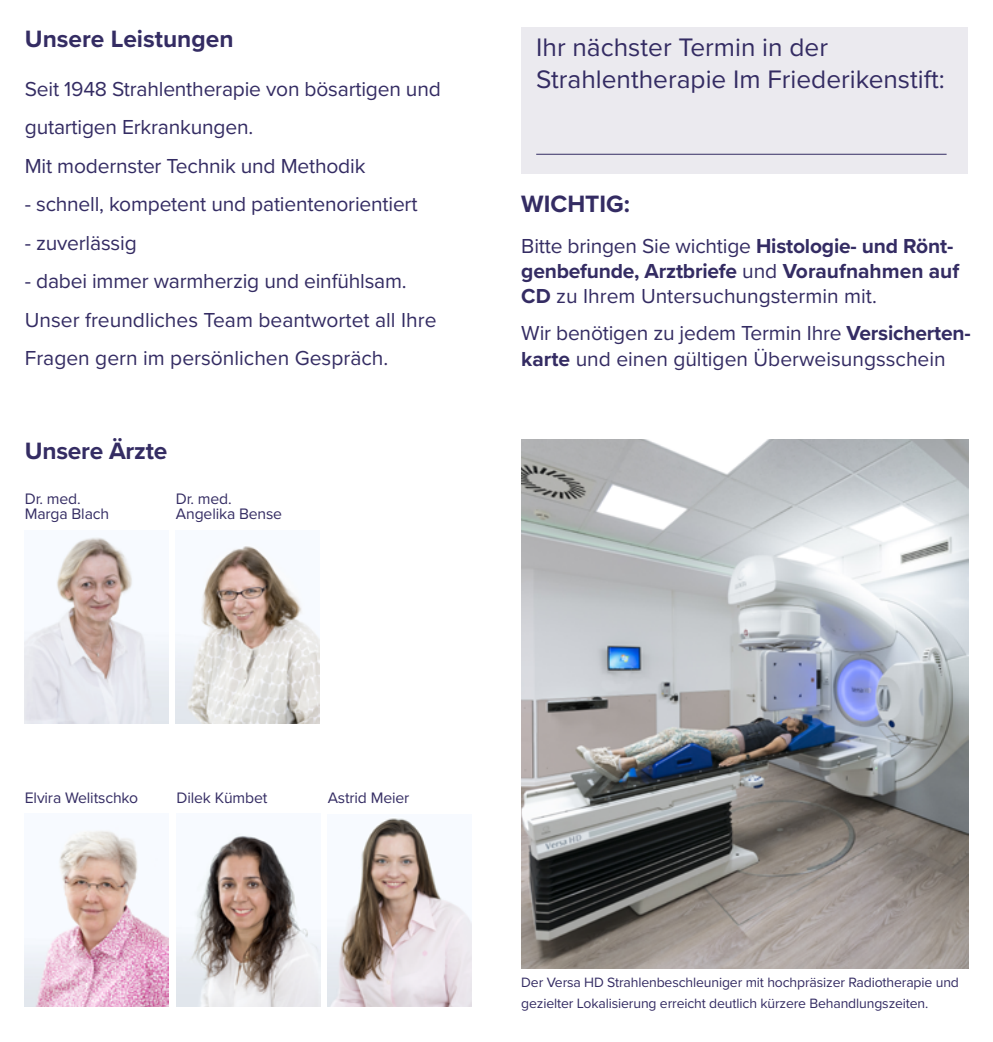
<style>
.page{position:relative;width:993px;height:1042px;background:#fff}
.page>*{position:absolute;margin:0;border:0;box-sizing:border-box;transform-origin:0 0}
.t1{font:26.25px/31.5px "Proxima Nova";color:#342c63}
.t2{font:700 24.5px "Proxima Nova";color:#342c63}
.t3{font:21px/38.5px "Proxima Nova";letter-spacing:-.01em;color:#342c63}
.t4{font:700 21px/25.2px "Proxima Nova";letter-spacing:-.01em;color:#342c63}
.t5{font:15.75px/15.8px "Proxima Nova";letter-spacing:-.01em;color:#342c63}
.t6{font:14px/21px "Proxima Nova";letter-spacing:-.01em;color:#342c63}
.s1{font-weight:400}
.s2{font-weight:700}
</style>
<div class="page">
<div style="left:521px;top:27px;width:446px;height:147px;background:#ebeaef"></div>
<hr style="left:536px;top:154px;width:410px;height:1px;background:#342c63">
<img style="left:521px;top:440px;width:446px;height:528px">
<img style="left:25px;top:537px;width:144px;height:187px">
<img style="left:25px;top:831px;width:144px;height:176px">
<img style="left:327px;top:818px;width:144px;height:189px">
<img style="left:176px;top:546px;width:144px;height:178px">
<img style="left:176px;top:834px;width:144px;height:173px">
<p class="t2" style="left:25px;top:20px;width:210px">Unsere Leistungen</p>
<p class="t3" style="left:25px;top:68px;width:417px">Seit 1948 Strahlentherapie von bösartigen und gutartigen Erkrankungen.<br>Mit modernster Technik und Methodik</p>
<p class="t3" style="left:25px;top:184px;width:394px">- schnell, kompetent und patientenorientiert</p>
<p class="t3" style="left:25px;top:222px;width:113px">- zuverlässig</p>
<p class="t3" style="left:25px;top:261px;width:413px">- dabei immer warmherzig und einfühlsam.<br>Unser freundliches Team beantwortet all Ihre<br>Fragen gern im persönlichen Gespräch.</p>
<p class="t2" style="left:25px;top:433px;width:144px">Unsere Ärzte</p>
<p class="t5" style="left:25px;top:490px;width:86px">Dr. med.<br>Marga Blach</p>
<p class="t5" style="left:176px;top:490px;width:108px">Dr. med.<br>Angelika Bense</p>
<p class="t1" style="left:536px;top:31px;width:410px">Ihr nächster Termin in der<br>Strahlentherapie Im Friederikenstift:</p>
<p class="t2" style="left:521px;top:185px;width:110px">WICHTIG:</p>
<p class="t4" style="left:521px;top:232px;width:439px"><span class="s1">Bitte bringen Sie wichtige</span> Histologie- und Rönt&shy;genbefunde, Arztbriefe <span class="s1">und</span> Voraufnahmen auf<br>CD <span class="s1">zu Ihrem Untersuchungstermin mit.</span></p>
<p class="t3" style="left:521px;top:320px;width:451px;line-height:25.2px">Wir benötigen zu jedem Termin Ihre <span class="s2">Versicherten&shy;karte</span> und einen gültigen Überweisungsschein</p>
<p class="t5" style="left:25px;top:789px;width:115px">Elvira Welitschko</p>
<p class="t5" style="left:327px;top:789px;width:83px">Astrid Meier</p>
<p class="t5" style="left:176px;top:789px;width:92px">Dilek Kümbet</p>
<p class="t6" style="left:521px;top:971px;width:439px">Der Versa HD Strahlenbeschleuniger mit hochpräsizer Radiotherapie und gezielter Lokalisierung erreicht deutlich kürzere Behandlungszeiten.</p>
</div>
